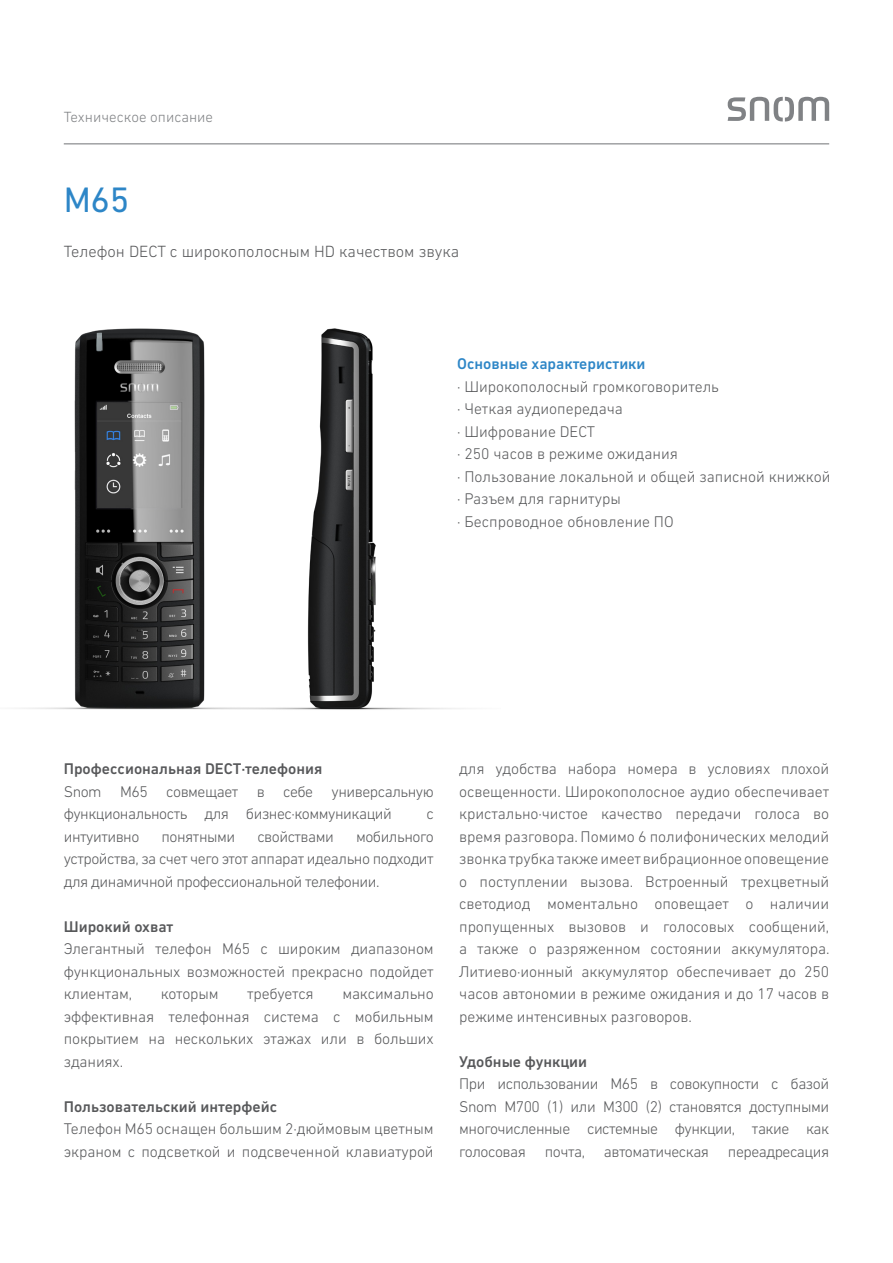
<style>
.page{position:relative;width:893px;height:1263px;background:#fff}
.page>*{position:absolute;margin:0;border:0;box-sizing:border-box;transform-origin:0 0}
.t1{font:36px "DIN Next CYR";color:#2d86c7}
.t2{font:300 16.5px "DIN Next CYR";color:#57585a}
.t3{font:300 15.75px/22.5px "DIN Next CYR";letter-spacing:-.01em;color:#57585a;text-align:justify}
.t4{font:300 15.75px/22.5px "DIN Next CYR";letter-spacing:-.03em;color:#57585a}
.t5{font:500 15.75px "DIN Next CYR";color:#57585a}
.t6{font:500 15.75px "DIN Next CYR";color:#2d86c7}
.Überschrift_Datenblä{font:300 15px "DIN Next CYR";color:#808285}
</style>
<div class="page">
<svg style="left:728px;top:97px;width:101px;height:25px"></svg>
<img style="left:22px;top:328px;width:123px;height:382px">
<img style="left:145px;top:328px;width:319px;height:382px">
<hr style="left:64px;top:143px;width:765px;height:1px;background:#808285">
<p class="Überschrift_Datenblä" style="left:64px;top:108px;width:151px">Техническое описание</p>
<p class="t1" style="left:64px;top:178px;width:67px">M65</p>
<p class="t2" style="left:64px;top:241px;width:397px">Телефон DECT с широкополосным HD качеством звука</p>
<p class="t6" style="left:457px;top:355px;width:190px">Основные характеристики</p>
<p class="t3" style="left:457px;top:375px;width:263px">· Широкополосный громкоговоритель</p>
<p class="t3" style="left:457px;top:397px;width:167px">· Четкая аудиопередача</p>
<p class="t3" style="left:457px;top:420px;width:139px">· Шифрование DECT</p>
<p class="t3" style="left:457px;top:442px;width:222px">· 250 часов в режиме ожидания</p>
<p class="t3" style="left:457px;top:465px;width:375px">· Пользование локальной и общей записной книжкой</p>
<p class="t3" style="left:457px;top:487px;width:165px">· Разъем для гарнитуры</p>
<p class="t3" style="left:457px;top:510px;width:218px">· Беспроводное обновление ПО</p>
<p class="t5" style="left:64px;top:760px;width:260px">Профессиональная DECT·телефония</p>
<p class="t4" style="left:64px;top:780px;width:371px">Snom M65 совмещает в себе универсальную функциональность для бизнес·коммуникаций</p>
<p class="t3" style="left:426px;top:802px;width:9px">с</p>
<p class="t3" style="left:64px;top:825px;width:371px;text-indent:292px">мобильного устройства, за счет чего этот аппарат идеально подходит для динамичной профессиональной телефонии.</p>
<p class="t5" style="left:64px;top:917px;width:111px">Широкий охват</p>
<p class="t3" style="left:64px;top:937px;width:371px">Элегантный телефон M65 с широким диапазоном функциональных возможностей прекрасно подойдет клиентам,</p>
<p class="t4" style="left:64px;top:825px;width:77px">интуитивно</p>
<p class="t4" style="left:161px;top:825px;width:75px">понятными</p>
<p class="t4" style="left:257px;top:825px;width:78px">свойствами</p>
<p class="t3" style="left:161px;top:982px;width:59px">которым</p>
<p class="t3" style="left:247px;top:982px;width:68px">требуется</p>
<p class="t3" style="left:64px;top:982px;width:371px;text-indent:279px">максимально эффективная телефонная система с мобильным покрытием на нескольких этажах или в больших зданиях.</p>
<p class="t5" style="left:64px;top:1097px;width:215px">Пользовательский интерфейс</p>
<p class="t3" style="left:64px;top:1117px;width:371px">Телефон M65 оснащен большим 2·дюймовым цветным экраном с подсветкой и подсвеченной клавиатурой</p>
<p class="t3" style="left:459px;top:757px;width:372px">для удобства набора номера в условиях плохой освещенности. Широкополосное аудио обеспечивает кристально·чистое качество передачи голоса во время разговора. Помимо 6 полифонических мелодий звонка трубка также имеет вибрационное оповещение о поступлении вызова. Встроенный трехцветный светодиод моментально оповещает о наличии пропущенных вызовов и голосовых сообщений, а также о разряженном состоянии аккумулятора.<br>Литиево·ионный аккумулятор обеспечивает до 250 часов автономии в режиме ожидания и до 17 часов в режиме интенсивных разговоров.</p>
<p class="t5" style="left:459px;top:1052px;width:129px">Удобные функции</p>
<p class="t3" style="left:459px;top:1072px;width:371px">При использовании M65 в совокупности с базой Snom M700 (1) или M300 (2) становятся доступными многочисленные системные функции, такие как голосовая почта, автоматическая переадресация</p>
</div>
